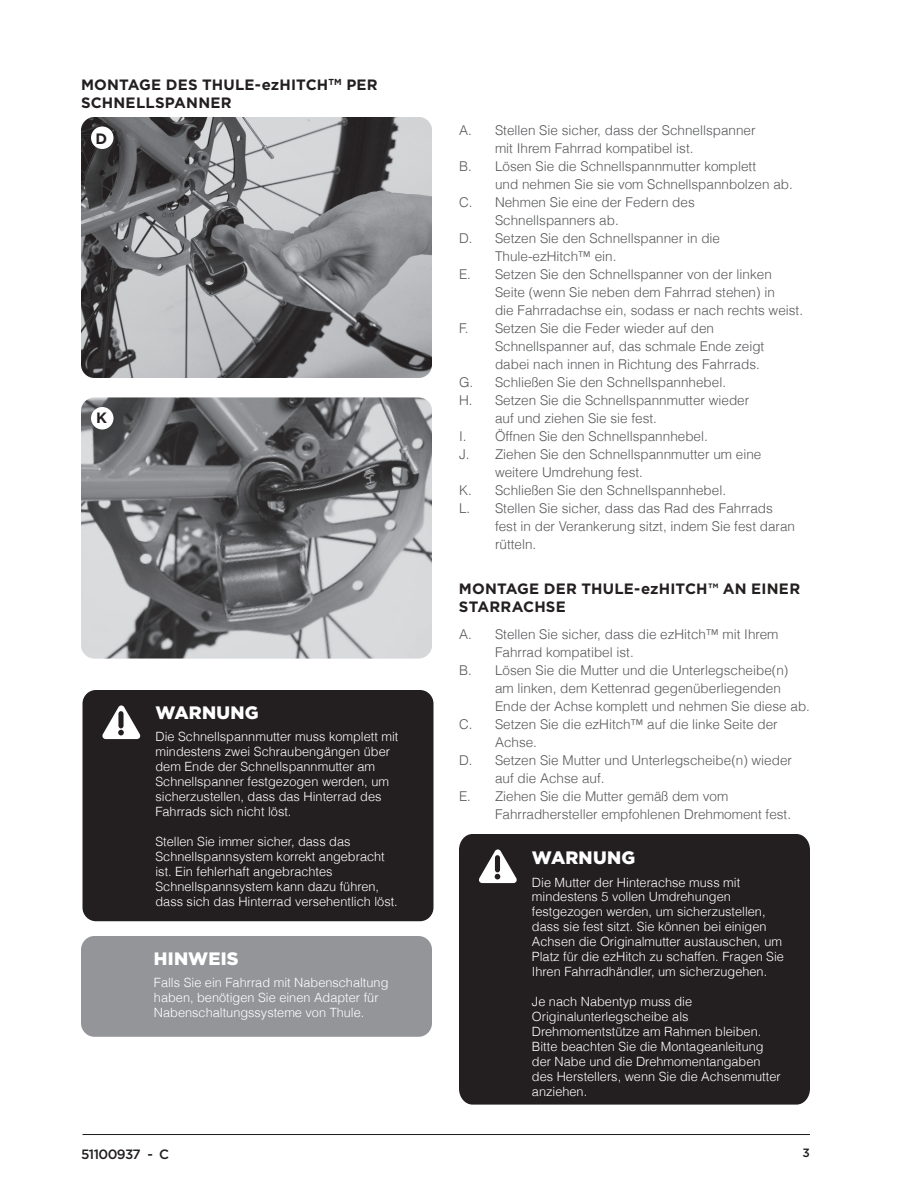
<style>
.page{position:relative;width:918px;height:1188px;background:#fff}
.page>*{position:absolute;margin:0;border:0;box-sizing:border-box;transform-origin:0 0}
.t1{font:900 18px "Gotham";letter-spacing:.015em;color:#fff}
.t2{font:700 15px "Gotham";letter-spacing:.015em;color:#231f20}
.t3{font:300 13.5px "Helvetica";color:#57585a}
.t4{font:500 13.5px "Thule";letter-spacing:-.04em;color:#231f20}
.t5{font:300 12.75px/15px "Helvetica";color:#fff}
.t6{font:500 12px "Thule";color:#231f20}
</style>
<div class="page">
<hr style="left:82px;top:1134px;width:728px;height:1px;background:#231f20">
<img style="left:81px;top:398px;width:351px;height:260px">
<div style="left:91px;top:407px;width:23px;height:23px;background:#fff;border-radius:50%"></div>
<div style="left:82px;top:690px;width:352px;height:231px;background:#231f20;border-radius:14px"></div>
<svg style="left:102px;top:705px;width:38px;height:34px"></svg>
<img style="left:81px;top:117px;width:351px;height:261px">
<div style="left:91px;top:127px;width:23px;height:22px;background:#fff;border-radius:50%"></div>
<div style="left:459px;top:834px;width:351px;height:271px;background:#231f20"></div>
<svg style="left:479px;top:849px;width:38px;height:34px"></svg>
<div style="left:81px;top:936px;width:351px;height:101px;background:#939598;border-radius:14px"></div>
<p class="t2" style="left:81px;top:76px;width:143px">MONTAGE DES THULE</p>
<p class="t2" style="left:255px;top:76px;width:124px">-EZH ITCH<sup>TM</sup> PER</p>
<p class="t2" style="left:81px;top:94px;width:152px">SCHNELLSPANNER</p>
<p class="t2" style="left:96px;top:130px;width:11px">D</p>
<p class="t2" style="left:96px;top:409px;width:12px">K</p>
<h1 class="t1" style="left:155px;top:702px;width:105px">WARNUNG</h1>
<p class="t5" style="left:155px;top:729px;width:245px">Die Schnellspannmutter muss komplett mit mindestens zwei Schraubengängen über dem Ende der Schnellspannmutter am Schnellspanner festgezogen werden, um sicherzustellen, dass das Hinterrad des Fahrrads sich nicht löst.</p>
<p class="t5" style="left:155px;top:834px;width:244px">Stellen Sie immer sicher, dass das Schnellspannsystem korrekt angebracht ist. Ein fehlerhaft angebrachtes Schnellspannsystem kann dazu führen, dass sich das Hinterrad versehentlich löst.</p>
<h1 class="t1" style="left:154px;top:948px;width:86px">HINWEIS</h1>
<p class="t5" style="left:154px;top:975px;width:236px">Falls Sie ein Fahrrad mit Nabenschaltung haben, benötigen Sie einen Adapter für<br>Nabenschaltungssysteme von Thule.</p>
<p class="t3" style="left:459px;top:122px;width:298px">A. Stellen Sie sicher, dass der Schnellspanner</p>
<p class="t3" style="left:495px;top:140px;width:200px">mit Ihrem Fahrrad kompatibel ist.</p>
<p class="t3" style="left:459px;top:158px;width:299px">B. Lösen Sie die Schnellspannmutter komplett</p>
<p class="t3" style="left:495px;top:176px;width:299px">und nehmen Sie sie vom Schnellspannbolzen ab.</p>
<p class="t3" style="left:459px;top:194px;width:237px">C. Nehmen Sie eine der Federn des</p>
<p class="t3" style="left:495px;top:212px;width:125px">Schnellspanners ab.</p>
<p class="t3" style="left:459px;top:230px;width:263px">D. Setzen Sie den Schnellspanner in die</p>
<p class="t3" style="left:495px;top:248px;width:123px">Thule-ezHitch™ ein.</p>
<p class="t3" style="left:459px;top:266px;width:314px">E. Setzen Sie den Schnellspanner von der linken</p>
<p class="t3" style="left:495px;top:284px;width:281px">Seite (wenn Sie neben dem Fahrrad stehen) in</p>
<p class="t3" style="left:495px;top:302px;width:310px">die Fahrradachse ein, sodass er nach rechts weist.</p>
<p class="t3" style="left:459px;top:320px;width:257px">F. Setzen Sie die Feder wieder auf den</p>
<p class="t3" style="left:495px;top:338px;width:271px">Schnellspanner auf, das schmale Ende zeigt</p>
<p class="t3" style="left:495px;top:356px;width:266px">dabei nach innen in Richtung des Fahrrads.</p>
<p class="t3" style="left:459px;top:374px;width:269px">G. Schließen Sie den Schnellspannhebel.</p>
<p class="t3" style="left:459px;top:392px;width:292px">H. Setzen Sie die Schnellspannmutter wieder</p>
<p class="t3" style="left:495px;top:410px;width:164px">auf und ziehen Sie sie fest.</p>
<p class="t3" style="left:459px;top:428px;width:250px">I. Öffnen Sie den Schnellspannhebel.</p>
<p class="t3" style="left:459px;top:446px;width:304px">J. Ziehen Sie den Schnellspannmutter um eine</p>
<p class="t3" style="left:495px;top:464px;width:150px">weitere Umdrehung fest.</p>
<p class="t3" style="left:459px;top:482px;width:269px">K. Schließen Sie den Schnellspannhebel.</p>
<p class="t3" style="left:459px;top:500px;width:315px">L. Stellen Sie sicher, dass das Rad des Fahrrads</p>
<p class="t3" style="left:495px;top:518px;width:302px">fest in der Verankerung sitzt, indem Sie fest daran</p>
<p class="t3" style="left:495px;top:536px;width:43px">rütteln.</p>
<p class="t2" style="left:459px;top:580px;width:144px">MONTAGE DER THULE</p>
<p class="t2" style="left:634px;top:580px;width:167px">-EZH ITCH™ AN EINER</p>
<p class="t2" style="left:459px;top:598px;width:11px">STA</p>
<p class="t2" style="left:489px;top:598px;width:78px">RRACHSE</p>
<p class="t3" style="left:459px;top:626px;width:321px">A. Stellen Sie sicher, dass die ezHitch™ mit Ihrem</p>
<p class="t3" style="left:495px;top:644px;width:140px">Fahrrad kompatibel ist.</p>
<p class="t3" style="left:459px;top:662px;width:331px">B. Lösen Sie die Mutter und die Unterlegscheibe(n)</p>
<p class="t3" style="left:495px;top:680px;width:287px">am linken, dem Kettenrad gegenüberliegenden</p>
<p class="t3" style="left:495px;top:698px;width:316px">Ende der Achse komplett und nehmen Sie diese ab.</p>
<p class="t3" style="left:459px;top:716px;width:320px">C. Setzen Sie die ezHitch™ auf die linke Seite der</p>
<p class="t3" style="left:495px;top:734px;width:44px">Achse.</p>
<p class="t3" style="left:459px;top:752px;width:335px">D. Setzen Sie Mutter und Unterlegscheibe(n) wieder</p>
<p class="t3" style="left:495px;top:770px;width:111px">auf die Achse auf.</p>
<p class="t3" style="left:459px;top:788px;width:271px">E. Ziehen Sie die Mutter gemäß dem vom</p>
<p class="t3" style="left:495px;top:806px;width:298px">Fahrradhersteller empfohlenen Drehmoment fest.</p>
<h1 class="t1" style="left:532px;top:847px;width:105px">WARNUNG</h1>
<p class="t5" style="left:532px;top:874px;width:254px">Die Mutter der Hinterachse muss mit mindestens 5 vollen Umdrehungen festgezogen werden, um sicherzustellen, dass sie fest sitzt. Sie können bei einigen Achsen die Originalmutter austauschen, um Platz für die ezHitch zu schaffen. Fragen Sie Ihren Fahrradhändler, um sicherzugehen.</p>
<p class="t5" style="left:532px;top:994px;width:250px">Je nach Nabentyp muss die<br>Originalunterlegscheibe als<br>Drehmomentstütze am Rahmen bleiben.<br>Bitte beachten Sie die Montageanleitung der Nabe und die Drehmomentangaben des Herstellers, wenn Sie die Achsenmutter anziehen.</p>
<p class="t4" style="left:81px;top:1145px;width:90px">51100937 - C</p>
<p class="t6" style="left:803px;top:1145px;width:9px">3</p>
</div>
